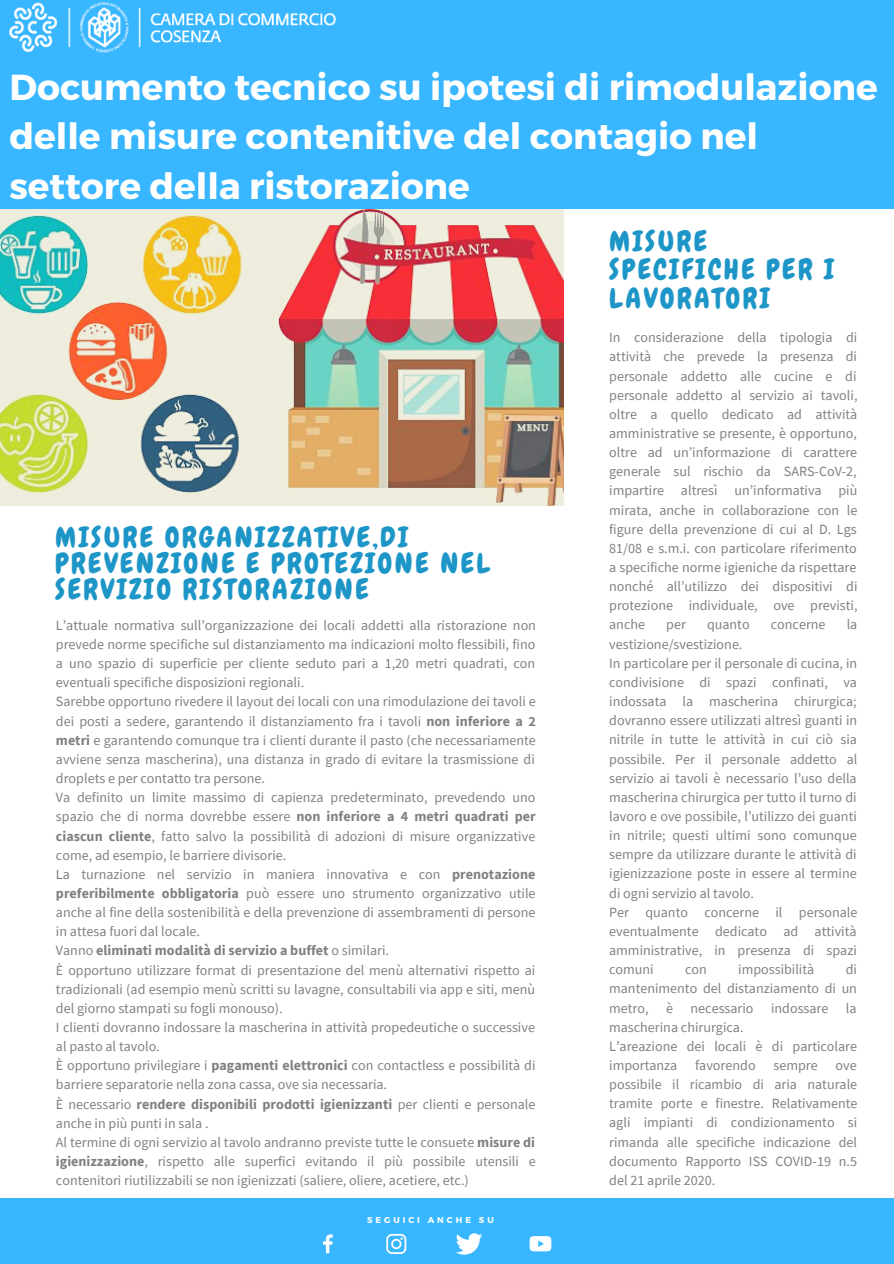
<style>
.page{position:relative;width:894px;height:1264px;background:#fff}
.page>*{position:absolute;margin:0;border:0;box-sizing:border-box;transform-origin:0 0}
.t1{font:700 36px/49.5px "Montserrat";color:#fff}
.t2{font:28.2px/28.2px "Chewy";letter-spacing:.09em;color:#1d96c7}
.t3{font:14.1px/19.2px "Source Sans Pro";color:#3b3b3b}
.t4{font:700 8.4px "Montserrat";letter-spacing:.35em;color:#fff}
.s1{font-weight:700}
</style>
<div class="page">
<div style="left:0;top:0;width:893px;height:209px;background:#38b6ff"></div>
<div style="left:0;top:1198px;width:893px;height:65px;background:#38b6ff"></div>
<img style="left:0;top:210px;width:563px;height:296px">
<img style="left:9px;top:2px;width:326px;height:50px">
<svg style="left:323px;top:1234px;width:10px;height:20px"></svg>
<svg style="left:386px;top:1234px;width:21px;height:20px"></svg>
<svg style="left:456px;top:1233px;width:26px;height:21px"></svg>
<svg style="left:529px;top:1236px;width:23px;height:16px"></svg>
<h1 class="t1" style="left:9px;top:60px;width:869px">Documento tecnico su ipotesi di rimodulazione delle misure contenitive del contagio nel settore della ristorazione</h1>
<h2 class="t2" style="left:55px;top:524px;width:436px;line-height:26px">MISURE ORGANIZZATIVE,DI<br>PREVENZIONE E PROTEZIONE NEL<br>SERVIZIO RISTORAZIONE</h2>
<p class="t3" style="left:56px;top:615px;width:481px">L’attuale normativa sull’organizzazione dei locali addetti alla ristorazione non prevede norme specifiche sul distanziamento ma indicazioni molto flessibili, fino a uno spazio di superficie per cliente seduto pari a 1,20 metri quadrati, con eventuali specifiche disposizioni regionali.<br>Sarebbe opportuno rivedere il layout dei locali con una rimodulazione dei tavoli e dei posti a sedere, garantendo il distanziamento fra i tavoli <span class="s1">non inferiore a 2 metri</span> e garantendo comunque tra i clienti durante il pasto (che necessariamente avviene senza mascherina), una distanza in grado di evitare la trasmissione di droplets e per contatto tra persone.<br>Va definito un limite massimo di capienza predeterminato, prevedendo uno spazio che di norma dovrebbe essere <span class="s1">non inferiore a 4 metri quadrati per ciascun cliente</span>, fatto salvo la possibilità di adozioni di misure organizzative come, ad esempio, le barriere divisorie.<br>La turnazione nel servizio in maniera innovativa e con <span class="s1">prenotazione preferibilmente obbligatoria</span> può essere uno strumento organizzativo utile anche al fine della sostenibilità e della prevenzione di assembramenti di persone in attesa fuori dal locale.<br>Vanno <span class="s1">eliminati modalità di servizio a buffet</span> o similari.<br>È opportuno utilizzare format di presentazione del menù alternativi rispetto ai tradizionali (ad esempio menù scritti su lavagne, consultabili via app e siti, menù del giorno stampati su fogli monouso).<br>I clienti dovranno indossare la mascherina in attività propedeutiche o successive al pasto al tavolo.<br>È opportuno privilegiare i <span class="s1">pagamenti elettronici</span> con contactless e possibilità di barriere separatorie nella zona cassa, ove sia necessaria.<br>È necessario <span class="s1">rendere disponibili prodotti igienizzanti</span> per clienti e personale anche in più punti in sala .<br>Al termine di ogni servizio al tavolo andranno previste tutte le consuete <span class="s1">misure di igienizzazione</span>, rispetto alle superfici evitando il più possibile utensili e contenitori riutilizzabili se non igienizzati (saliere, oliere, acetiere, etc.)</p>
<p class="t4" style="left:367px;top:1214px;width:128px">SEGUICI ANCHE SU</p>
<h2 class="t2" style="left:609px;top:227px;width:226px">MISURE<br>SPECIFICHE PER I<br>LAVORATORI</h2>
<p class="t3" style="left:609px;top:327px;width:250px;text-align:justify">In considerazione della tipologia di attività che prevede la presenza di personale addetto alle cucine e di personale addetto al servizio ai tavoli, oltre a quello dedicato ad attività amministrative se presente, è opportuno, oltre ad un’informazione di carattere generale sul rischio da SARS-CoV-2, impartire altresì un’informativa più mirata, anche in collaborazione con le figure della prevenzione di cui al D. Lgs 81/08 e s.m.i. con particolare riferimento a specifiche norme igieniche da rispettare nonché all’utilizzo dei dispositivi di protezione individuale, ove previsti, anche</p>
<p class="t3" style="left:666px;top:615px;width:21px">per</p>
<p class="t3" style="left:706px;top:615px;width:44px">quanto</p>
<p class="t3" style="left:770px;top:615px;width:56px">concerne</p>
<p class="t3" style="left:846px;top:615px;width:12px">la</p>
<p class="t3" style="left:609px;top:634px;width:250px">vestizione/svestizione.<br>In particolare per il personale di cucina, in condivisione di spazi confinati, va indossata la mascherina chirurgica; dovranno essere utilizzati altresì guanti in nitrile in tutte le attività in cui ciò sia possibile. Per il personale addetto al servizio ai tavoli è necessario l’uso della mascherina chirurgica per tutto il turno di lavoro e ove possibile, l’utilizzo dei guanti in nitrile; questi ultimi sono comunque sempre da utilizzare durante le attività di igienizzazione poste in essere al termine di ogni servizio al tavolo.<br>Per quanto concerne il personale eventualmente dedicato ad attività amministrative, in presenza di spazi comuni</p>
<p class="t3" style="left:685px;top:959px;width:23px">con</p>
<p class="t3" style="left:738px;top:959px;width:77px">impossibilità</p>
<p class="t3" style="left:609px;top:959px;width:249px;text-indent:236px">di mantenimento del distanziamento di un metro, è necessario indossare la mascherina chirurgica.<br>L’areazione dei locali è di particolare importanza</p>
<p class="t3" style="left:695px;top:1055px;width:62px">favorendo</p>
<p class="t3" style="left:773px;top:1055px;width:46px">sempre</p>
<p class="t3" style="left:609px;top:1055px;width:250px;text-align:justify;text-indent:226px">ove possibile il ricambio di aria naturale tramite porte e finestre. Relativamente agli impianti di condizionamento si rimanda alle specifiche indicazione del documento Rapporto ISS COVID-19 n.5 del 21 aprile 2020.</p>
</div>
